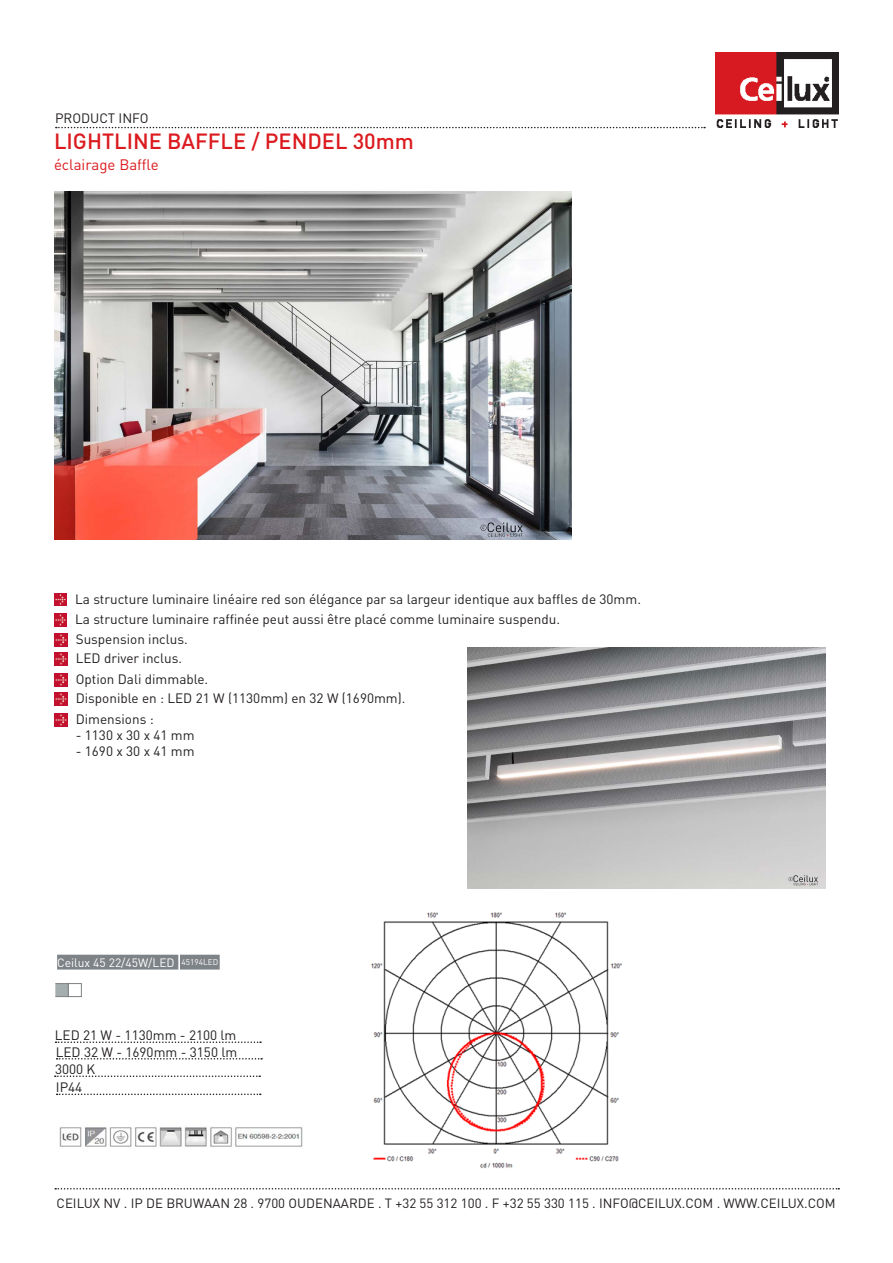
<style>
.page{position:relative;width:893px;height:1263px;background:#fff}
.page>*{position:absolute;margin:0;border:0;box-sizing:border-box;transform-origin:0 0}
.t1{font:500 21.75px "DINOT";color:#db1b1f}
.t2{font:15px "DINOT";color:#db1b1f}
.t3{font:13.5px "DINOT";color:#231f20}
.t4{font:13.35px "DINOT";color:#231f20}
.t5{font:12px "DINOT";color:#fff}
.t6{font:8.25px "DINOT";color:#fff}
</style>
<div class="page">
<img style="left:716px;top:53px;width:123px;height:75px">
<svg style="left:56px;top:127px;width:649px;height:1px"></svg>
<svg style="left:55px;top:1075px;width:205px;height:2px"></svg>
<svg style="left:55px;top:1188px;width:784px;height:1px"></svg>
<svg style="left:54px;top:614px;width:13px;height:12px"></svg>
<div style="left:57px;top:955px;width:121px;height:14px;background:#7e8387"></div>
<div style="left:180px;top:955px;width:40px;height:14px;background:#7e8387"></div>
<svg style="left:57px;top:1058px;width:205px;height:1px"></svg>
<svg style="left:57px;top:1093px;width:204px;height:2px"></svg>
<svg style="left:56px;top:1041px;width:205px;height:2px"></svg>
<img style="left:59px;top:1127px;width:244px;height:20px">
<div style="left:55px;top:983px;width:14px;height:14px;background:#a5aeae;border:1px solid #7d8184"></div>
<div style="left:68px;top:983px;width:14px;height:14px;background:#fff;border:1px solid #7d8184"></div>
<img style="left:371px;top:912px;width:252px;height:256px">
<img style="left:54px;top:191px;width:517px;height:349px">
<img style="left:468px;top:648px;width:357px;height:240px">
<svg style="left:54px;top:593px;width:13px;height:13px"></svg>
<svg style="left:55px;top:652px;width:12px;height:13px"></svg>
<svg style="left:55px;top:713px;width:12px;height:13px"></svg>
<svg style="left:55px;top:634px;width:12px;height:12px"></svg>
<svg style="left:55px;top:674px;width:12px;height:12px"></svg>
<svg style="left:55px;top:693px;width:12px;height:12px"></svg>
<p class="t3" style="left:55px;top:109px;width:95px">PRODUCT INFO</p>
<p class="t1" style="left:54px;top:126px;width:362px">LIGHTLINE BAFFLE / PENDEL 30mm</p>
<p class="t2" style="left:54px;top:154px;width:106px">éclairage Baffle</p>
<p class="t3" style="left:75px;top:589px;width:567px">La structure luminaire linéaire red son élégance par sa largeur identique aux baffles de 30mm.</p>
<p class="t3" style="left:75px;top:610px;width:486px">La structure luminaire raffinée peut aussi être placé comme luminaire suspendu.</p>
<p class="t3" style="left:76px;top:630px;width:114px">Suspension inclus.</p>
<p class="t3" style="left:76px;top:670px;width:134px">Option Dali dimmable.</p>
<p class="t3" style="left:76px;top:649px;width:108px">LED driver inclus.</p>
<p class="t3" style="left:76px;top:689px;width:331px">Disponible en : LED 21 W (1130mm) en 32 W (1690mm).</p>
<p class="t3" style="left:76px;top:710px;width:80px">Dimensions :</p>
<p class="t3" style="left:76px;top:726px;width:120px">- 1130 x 30 x 41 mm</p>
<p class="t3" style="left:76px;top:742px;width:120px">- 1690 x 30 x 41 mm</p>
<p class="t5" style="left:57px;top:954px;width:119px">Ceilux 45 22/45W/LED</p>
<p class="t6" style="left:181px;top:957px;width:38px">45194LED</p>
<p class="t3" style="left:55px;top:1026px;width:183px">LED 21 W - 1130mm - 2100 lm</p>
<p class="t3" style="left:56px;top:1043px;width:183px">LED 32 W - 1690mm - 3150 lm</p>
<p class="t3" style="left:55px;top:1060px;width:42px">3000 K</p>
<p class="t3" style="left:56px;top:1078px;width:28px">IP44</p>
<p class="t4" style="left:57px;top:1194px;width:781px">CEILUX NV . IP DE BRUWAAN 28 . 9700 OUDENAARDE . T +32 55 312 100 . F +32 55 330 115 . INFO@CEILUX.COM . WWW.CEILUX.COM</p>
</div>
